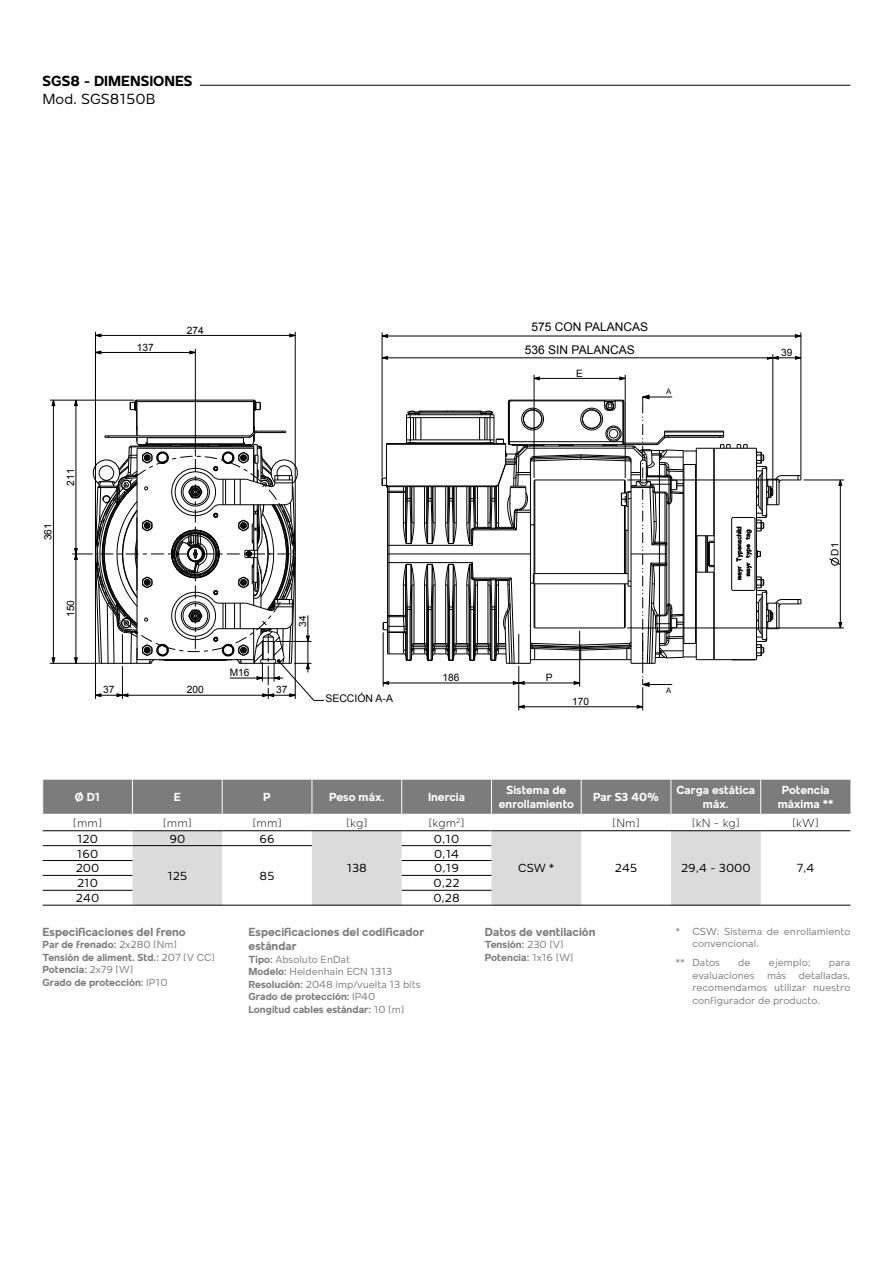
<style>
.page{position:relative;width:893px;height:1263px;background:#fff}
.page>*{position:absolute;margin:0;border:0;box-sizing:border-box;transform-origin:0 0}
.t1{font:700 15px "Mollen";color:#000}
.t2{font:15px "Mollen";color:#000}
.t3{font:700 12px/14.4px "Mollen";color:#fff;text-align:center}
.t4{font:700 12px/14.4px "Mollen";color:#7c7c7c}
.t5{font:12px "Mollen";color:#000}
.t6{font:300 12px "Mollen";color:#000}
.t7{font:12px/22.8px "Arial";color:#000}
.t8{font:700 10.5px/12.6px "Mollen";color:#7c7c7c}
.t9{font:10.5px/12.6px "Mollen";color:#7c7c7c}
.t10{font:10.5px "Arial";color:#000}
.t11{font:10.2px "Arial";color:#000}
.t12{font:7.65px "Arial";color:#000}
.s1{font-weight:400}
</style>
<div class="page">
<svg style="left:533px;top:376px;width:7px;height:4px"></svg>
<svg style="left:619px;top:376px;width:6px;height:4px"></svg>
<svg style="left:829px;top:558px;width:11px;height:7px"></svg>
<svg style="left:838px;top:622px;width:4px;height:6px"></svg>
<svg style="left:838px;top:479px;width:4px;height:7px"></svg>
<svg style="left:795px;top:356px;width:6px;height:4px"></svg>
<svg style="left:96px;top:333px;width:6px;height:4px"></svg>
<svg style="left:289px;top:333px;width:6px;height:4px"></svg>
<svg style="left:51px;top:657px;width:5px;height:6px"></svg>
<svg style="left:51px;top:399px;width:5px;height:7px"></svg>
<svg style="left:381px;top:356px;width:7px;height:4px"></svg>
<svg style="left:767px;top:356px;width:12px;height:4px"></svg>
<svg style="left:381px;top:334px;width:7px;height:4px"></svg>
<svg style="left:795px;top:334px;width:6px;height:4px"></svg>
<svg style="left:189px;top:350px;width:6px;height:5px"></svg>
<svg style="left:96px;top:350px;width:6px;height:5px"></svg>
<hr style="left:53px;top:400px;width:1px;height:263px;background:#000">
<hr style="left:50px;top:663px;width:49px;height:1px;background:#000">
<hr style="left:95px;top:332px;width:1px;height:219px;background:#000">
<hr style="left:195px;top:349px;width:1px;height:107px;background:#000">
<hr style="left:295px;top:332px;width:1px;height:219px;background:#000">
<hr style="left:50px;top:400px;width:84px;height:1px;background:#000">
<hr style="left:95px;top:352px;width:100px;height:1px;background:#000">
<hr style="left:95px;top:335px;width:200px;height:1px;background:#000">
<hr style="left:382px;top:332px;width:1px;height:145px;background:#000">
<hr style="left:627px;top:628px;width:217px;height:1px;background:#000">
<hr style="left:534px;top:375px;width:1px;height:103px;background:#000">
<hr style="left:804px;top:480px;width:40px;height:1px;background:#000">
<hr style="left:625px;top:375px;width:1px;height:103px;background:#000">
<hr style="left:534px;top:378px;width:91px;height:1px;background:#000">
<hr style="left:382px;top:358px;width:419px;height:1px;background:#000">
<hr style="left:382px;top:336px;width:419px;height:1px;background:#000">
<hr style="left:772px;top:354px;width:1px;height:134px;background:#000">
<hr style="left:801px;top:332px;width:1px;height:143px;background:#000">
<hr style="left:840px;top:480px;width:1px;height:148px;background:#000">
<svg style="left:72px;top:399px;width:252px;height:302px"></svg>
<svg style="left:382px;top:394px;width:420px;height:316px"></svg>
<div style="left:325px;top:695px;width:68px;height:12px;background:#fff"></div>
<hr style="left:200px;top:85px;width:650px;height:1px;background:#000">
<div style="left:43px;top:780px;width:807px;height:34px;background:#7c7c7c"></div>
<svg style="left:132px;top:831px;width:629px;height:74px;fill:#dcdcdc"></svg>
<hr style="left:132px;top:905px;width:90px;height:1px;background:#000">
<hr style="left:222px;top:905px;width:90px;height:1px;background:#000">
<hr style="left:312px;top:905px;width:90px;height:1px;background:#000">
<hr style="left:491px;top:905px;width:90px;height:1px;background:#000">
<hr style="left:581px;top:905px;width:90px;height:1px;background:#000">
<hr style="left:671px;top:905px;width:90px;height:1px;background:#000">
<hr style="left:761px;top:905px;width:89px;height:1px;background:#000">
<hr style="left:43px;top:830px;width:89px;height:1px;background:#000">
<hr style="left:222px;top:830px;width:90px;height:1px;background:#000">
<hr style="left:402px;top:830px;width:89px;height:1px;background:#000">
<hr style="left:43px;top:845px;width:89px;height:1px;background:#000">
<hr style="left:402px;top:845px;width:89px;height:1px;background:#000">
<hr style="left:43px;top:860px;width:89px;height:1px;background:#000">
<hr style="left:402px;top:860px;width:89px;height:1px;background:#000">
<hr style="left:43px;top:875px;width:89px;height:1px;background:#000">
<hr style="left:402px;top:875px;width:89px;height:1px;background:#000">
<hr style="left:43px;top:890px;width:89px;height:1px;background:#000">
<hr style="left:402px;top:890px;width:89px;height:1px;background:#000">
<hr style="left:132px;top:780px;width:1px;height:34px;background:#fff">
<hr style="left:222px;top:780px;width:1px;height:34px;background:#fff">
<hr style="left:312px;top:780px;width:1px;height:34px;background:#fff">
<hr style="left:401px;top:780px;width:1px;height:34px;background:#fff">
<hr style="left:491px;top:780px;width:1px;height:34px;background:#fff">
<hr style="left:581px;top:780px;width:1px;height:34px;background:#fff">
<hr style="left:671px;top:780px;width:1px;height:34px;background:#fff">
<hr style="left:760px;top:780px;width:1px;height:34px;background:#fff">
<hr style="left:43px;top:905px;width:89px;height:1px;background:#000">
<hr style="left:402px;top:905px;width:89px;height:1px;background:#000">
<hr style="left:132px;top:845px;width:90px;height:1px;background:#000">
<hr style="left:222px;top:845px;width:90px;height:1px;background:#000">
<hr style="left:132px;top:830px;width:90px;height:1px;background:#000">
<hr style="left:312px;top:830px;width:90px;height:1px;background:#000">
<hr style="left:491px;top:830px;width:90px;height:1px;background:#000">
<hr style="left:581px;top:830px;width:90px;height:1px;background:#000">
<hr style="left:671px;top:830px;width:90px;height:1px;background:#000">
<hr style="left:761px;top:830px;width:89px;height:1px;background:#000">
<h1 class="t1" style="left:43px;top:73px;width:152px">SGS8 - DIMENSIONES</h1>
<h1 class="t2" style="left:43px;top:91px;width:114px">Mod. SGS8150B</h1>
<p class="t11" style="left:137px;top:340px;width:18px">137</p>
<p class="t11" style="left:187px;top:323px;width:18px">274</p>
<p class="t11" style="left:64px;top:485px;width:18px;rotate:-90deg">211</p>
<p class="t11" style="left:41px;top:540px;width:18px;rotate:-90deg">361</p>
<p class="t11" style="left:64px;top:617px;width:18px;rotate:-90deg">150</p>
<p class="t11" style="left:296px;top:627px;width:13px;rotate:-90deg">34</p>
<p class="t11" style="left:230px;top:666px;width:21px">M16</p>
<p class="t11" style="left:103px;top:683px;width:13px">37</p>
<p class="t11" style="left:276px;top:683px;width:13px">37</p>
<p class="t11" style="left:187px;top:683px;width:18px">200</p>
<p class="t10" style="left:325px;top:692px;width:69px">SECCIÓN A-A</p>
<p class="t11" style="left:327px;top:694px;width:44px">SEZ. A-A</p>
<p class="t7" style="left:525px;top:315px;width:125px;text-indent:7px">575 CON PALANCAS<br>536 SIN PALANCAS</p>
<p class="t11" style="left:556px;top:324px;width:73px">575 CON LEVE</p>
<p class="t11" style="left:536px;top:346px;width:84px">536 SENZA LEVE</p>
<p class="t11" style="left:576px;top:366px;width:8px">E</p>
<p class="t12" style="left:666px;top:387px;width:7px">A</p>
<p class="t11" style="left:442px;top:671px;width:18px">186</p>
<p class="t11" style="left:546px;top:671px;width:8px">P</p>
<p class="t11" style="left:572px;top:695px;width:18px">170</p>
<p class="t12" style="left:666px;top:685px;width:7px">A</p>
<p class="t11" style="left:781px;top:346px;width:13px">39</p>
<p class="t11" style="left:828px;top:556px;width:14px;rotate:-90deg">D1</p>
<p class="t3" style="left:75px;top:790px;width:27px">Ø D1</p>
<p class="t3" style="left:174px;top:790px;width:9px">E</p>
<p class="t3" style="left:263px;top:790px;width:9px">P</p>
<p class="t3" style="left:329px;top:790px;width:57px">Peso máx.</p>
<p class="t3" style="left:428px;top:790px;width:39px">Inercia</p>
<p class="t3" style="left:499px;top:782px;width:77px">Sistema de enrollamiento</p>
<p class="t3" style="left:593px;top:790px;width:68px">Par S3 40%</p>
<p class="t3" style="left:676px;top:782px;width:80px">Carga estática máx.</p>
<p class="t3" style="left:778px;top:782px;width:57px">Potencia máxima **</p>
<p class="t6" style="left:73px;top:816px;width:31px">[mm]</p>
<p class="t6" style="left:163px;top:816px;width:31px">[mm]</p>
<p class="t6" style="left:252px;top:816px;width:31px">[mm]</p>
<p class="t6" style="left:346px;top:816px;width:23px">[kg]</p>
<p class="t6" style="left:429px;top:816px;width:38px">[kgm<sup>2</sup>]</p>
<p class="t6" style="left:612px;top:816px;width:29px">[Nm]</p>
<p class="t6" style="left:692px;top:816px;width:50px">[kN - kg]</p>
<p class="t6" style="left:792px;top:816px;width:28px">[kW]</p>
<p class="t5" style="left:77px;top:832px;width:22px">120</p>
<p class="t5" style="left:169px;top:832px;width:17px">90</p>
<p class="t5" style="left:260px;top:832px;width:17px">66</p>
<p class="t5" style="left:347px;top:862px;width:22px">138</p>
<p class="t5" style="left:434px;top:832px;width:27px">0,10</p>
<p class="t5" style="left:77px;top:847px;width:23px">160</p>
<p class="t5" style="left:434px;top:847px;width:27px">0,14</p>
<p class="t5" style="left:518px;top:862px;width:38px">CSW *</p>
<p class="t5" style="left:615px;top:862px;width:24px">245</p>
<p class="t5" style="left:681px;top:862px;width:71px">29,4 - 3000</p>
<p class="t5" style="left:797px;top:862px;width:19px">7,4</p>
<p class="t5" style="left:76px;top:862px;width:25px">200</p>
<p class="t5" style="left:434px;top:862px;width:26px">0,19</p>
<p class="t5" style="left:77px;top:876px;width:22px">210</p>
<p class="t5" style="left:434px;top:876px;width:27px">0,22</p>
<p class="t5" style="left:76px;top:891px;width:25px">240</p>
<p class="t5" style="left:433px;top:891px;width:28px">0,28</p>
<p class="t5" style="left:167px;top:869px;width:21px">125</p>
<p class="t5" style="left:260px;top:869px;width:16px">85</p>
<p class="t4" style="left:43px;top:924px;width:145px">Especificaciones del freno</p>
<p class="t8" style="left:43px;top:938px;width:174px">Par de frenado: <span class="s1">2x280 [Nm]<br></span>Tensión de aliment. Std.: <span class="s1">207 [V CC]<br></span>Potencia: <span class="s1">2x79 [W]<br></span>Grado de protección: <span class="s1">IP10</span></p>
<p class="t4" style="left:249px;top:924px;width:177px">Especificaciones del codificador estándar</p>
<p class="t8" style="left:249px;top:953px;width:174px">Tipo: <span class="s1">Absoluto EnDat<br></span>Modelo: <span class="s1">Heidenhain ECN 1313<br></span>Resolución: <span class="s1">2048 imp/vuelta 13 bits<br></span>Grado de protección: <span class="s1">IP40<br></span>Longitud cables estándar: <span class="s1">10 [m]</span></p>
<p class="t4" style="left:485px;top:924px;width:112px">Datos de ventilación</p>
<p class="t8" style="left:485px;top:938px;width:90px">Tensión: <span class="s1">230 [V]<br></span>Potencia: <span class="s1">1x16 [W]</span></p>
<p class="t9" style="left:692px;top:924px;width:159px;text-indent:-17px">* CSW: Sistema de enrollamiento convencional.</p>
<p class="t9" style="left:675px;top:956px;width:46px">** Datos</p>
<p class="t9" style="left:738px;top:956px;width:14px">de</p>
<p class="t9" style="left:769px;top:956px;width:43px">ejemplo;</p>
<p class="t9" style="left:692px;top:956px;width:160px;text-align:justify;text-indent:137px">para evaluaciones más detalladas, recomendamos utilizar nuestro configurador de producto.</p>
</div>
